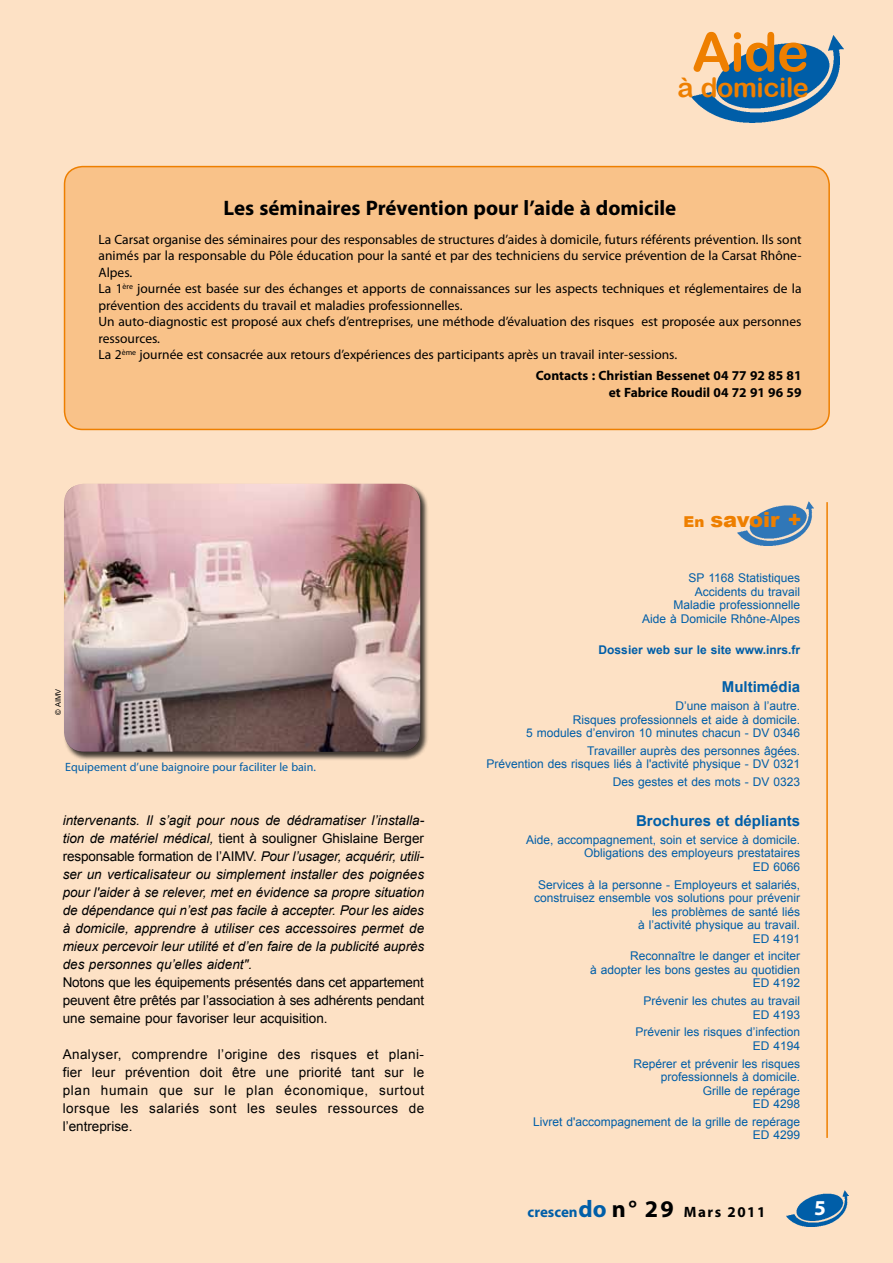
<style>
.page{position:relative;width:893px;height:1263px;background:#fde1c5}
.page>*{position:absolute;margin:0;border:0;box-sizing:border-box;transform-origin:0 0}
.t1{font:54px "Arial Rounded MT Bold";color:#ee7f00}
.t2{font:27px "Arial Rounded MT Bold";letter-spacing:-.015em;color:#ee7f00}
.t3{font:700 21.3px "Myriad Pro";color:#fff}
.t4{font:700 21px "Myriad Pro";color:#000}
.t5{font:900 21px "Arial";color:#ee7f00}
.t6{font:700 15px "Arial";color:#005ea8}
.t7{font:700 15px "Myriad Pro";letter-spacing:.05em;color:#000}
.t8{font:13.5px/16.5px "Myriad Pro";color:#000}
.t9{font:italic 13.5px/18px "Arial";color:#000;text-align:justify}
.t10{font:13.5px/18px "Arial";color:#000;text-align:justify}
.t11{font:700 13.5px/16.5px "Myriad Pro";color:#000;text-align:right}
.t12{font:12px/13.5px "Arial";color:#005ea8;text-align:right}
.t13{font:12px "Myriad Pro";color:#005ea8}
.t14{font:700 12px "Arial";color:#005ea8}
.t15{font:7.5px "Arial";color:#000}
.s1{font-style:normal}
.s2{font-size:15px}
.s3{color:#005ea8}
.s4{font-size:24px;color:#005ea8}
.s5{font-size:24px}
</style>
<div class="page">
<img style="left:692px;top:36px;width:151px;height:87px">
<img style="left:787px;top:1191px;width:62px;height:35px">
<div style="left:64px;top:483px;width:365px;height:277px;background:#000;opacity:.75"></div>
<img style="left:64px;top:484px;width:356px;height:268px">
<img style="left:737px;top:502px;width:76px;height:43px">
<div style="left:65px;top:167px;width:764px;height:262px;background:#f9c289;border-radius:18px"></div>
<div style="left:64px;top:166px;width:766px;height:264px;border:2px solid #ee7f00;border-radius:18px"></div>
<hr style="left:826px;top:502px;width:2px;height:636px;background:#ee7f00">
<h1 class="t1" style="left:692px;top:20px;width:118px">Aide</h1>
<h2 class="t2" style="left:677px;top:71px;width:133px">à domicile</h2>
<h3 class="t4" style="left:224px;top:196px;width:454px">Les séminaires Prévention pour l’aide à domicile</h3>
<p class="t8" style="left:99px;top:231px;width:705px">La Carsat organise des séminaires pour des responsables de structures d’aides à domicile, futurs référents prévention. Ils sont animés par la responsable du Pôle éducation pour la santé et par des techniciens du service prévention de la Carsat Rhône-Alpes.<br>La 1<sup>ère</sup> journée est basée sur des échanges et apports de connaissances sur les aspects techniques et réglementaires de la prévention des accidents du travail et maladies professionnelles.<br>Un auto-diagnostic est proposé aux chefs d’entreprises, une méthode d’évaluation des risques est proposée aux personnes ressources.<br>La 2<sup>ème</sup> journée est consacrée aux retours d’expériences des participants après un travail inter-sessions.</p>
<p class="t11" style="left:536px;top:367px;width:267px">Contacts : Christian Bessenet 04 77 92 85 81 et Fabrice Roudil 04 72 91 96 59</p>
<p class="t15" style="left:53px;top:715px;width:27px;rotate:-90deg">© AIMV</p>
<p class="t13" style="left:65px;top:761px;width:252px">Equipement d’une baignoire pour faciliter le bain.</p>
<p class="t9" style="left:63px;top:812px;width:363px">intervenants. Il s’agit pour nous de dédramatiser l’installa&shy;tion de matériel médical, <span class="s1">tient à souligner Ghislaine Berger responsable formation de l’AIMV.</span> Pour l’usager, acquérir, utili&shy;ser un verticalisateur ou simplement installer des poignées pour l'aider à se relever, met en évidence sa propre situation de dépendance qui n’est pas facile à accepter. Pour les aides à domicile, apprendre à utiliser ces accessoires permet de mieux percevoir leur utilité et d’en faire de la publicité auprès des personnes qu’elles aident".</p>
<p class="t10" style="left:63px;top:974px;width:363px">Notons que les équipements présentés dans cet appartement peuvent être prêtés par l’association à ses adhérents pendant une semaine pour favoriser leur acquisition.</p>
<p class="t10" style="left:63px;top:1046px;width:363px">Analyser, comprendre l’origine des risques et plani&shy;fier leur prévention doit être une priorité tant sur le plan humain que sur le plan économique, surtout lorsque les salariés sont les seules ressources de l’entreprise.</p>
<h3 class="t5" style="left:683px;top:504px;width:120px"><span class="s2">En</span> savoir +</h3>
<p class="t12" style="left:642px;top:571px;width:160px">SP 1168 Statistiques<br>Accidents du travail<br>Maladie professionnelle<br>Aide à Domicile Rhône-Alpes</p>
<p class="t14" style="left:599px;top:642px;width:203px">Dossier web sur le site www.inrs.fr</p>
<p class="t6" style="left:722px;top:677px;width:80px">Multimédia</p>
<p class="t12" style="left:526px;top:699px;width:276px">D’une maison à l’autre.<br>Risques professionnels et aide à domicile.<br>5 modules d’environ 10 minutes chacun - DV 0346</p>
<p class="t12" style="left:486px;top:744px;width:315px">Travailler auprès des personnes âgées.<br>Prévention des risques liés à l'activité physique - DV 0321</p>
<p class="t12" style="left:613px;top:775px;width:189px">Des gestes et des mots - DV 0323</p>
<p class="t6" style="left:636px;top:811px;width:166px">Brochures et dépliants</p>
<p class="t12" style="left:526px;top:833px;width:276px">Aide, accompagnement, soin et service à domicile.<br>Obligations des employeurs prestataires<br>ED 6066</p>
<p class="t12" style="left:534px;top:878px;width:268px">Services à la personne - Employeurs et salariés, construisez ensemble vos solutions pour prévenir les problèmes de santé liés<br>à l’activité physique au travail.<br>ED 4191</p>
<p class="t12" style="left:590px;top:950px;width:212px">Reconnaître le danger et inciter<br>à adopter les bons gestes au quotidien<br>ED 4192</p>
<p class="t12" style="left:643px;top:994px;width:158px">Prévenir les chutes au travail<br>ED 4193</p>
<p class="t12" style="left:635px;top:1026px;width:166px">Prévenir les risques d’infection<br>ED 4194</p>
<p class="t12" style="left:633px;top:1057px;width:168px">Repérer et prévenir les risques professionnels à domicile.<br>Grille de repérage<br>ED 4298</p>
<p class="t12" style="left:533px;top:1115px;width:269px">Livret d'accompagnement de la grille de repérage<br>ED 4299</p>
<p class="t7" style="left:528px;top:1204px;width:239px"><span class="s3">crescen</span><span class="s4">do</span> <span class="s5">n° 29</span> Mars 2011</p>
<h3 class="t3" style="left:814px;top:1196px;width:13px">5</h3>
</div>
